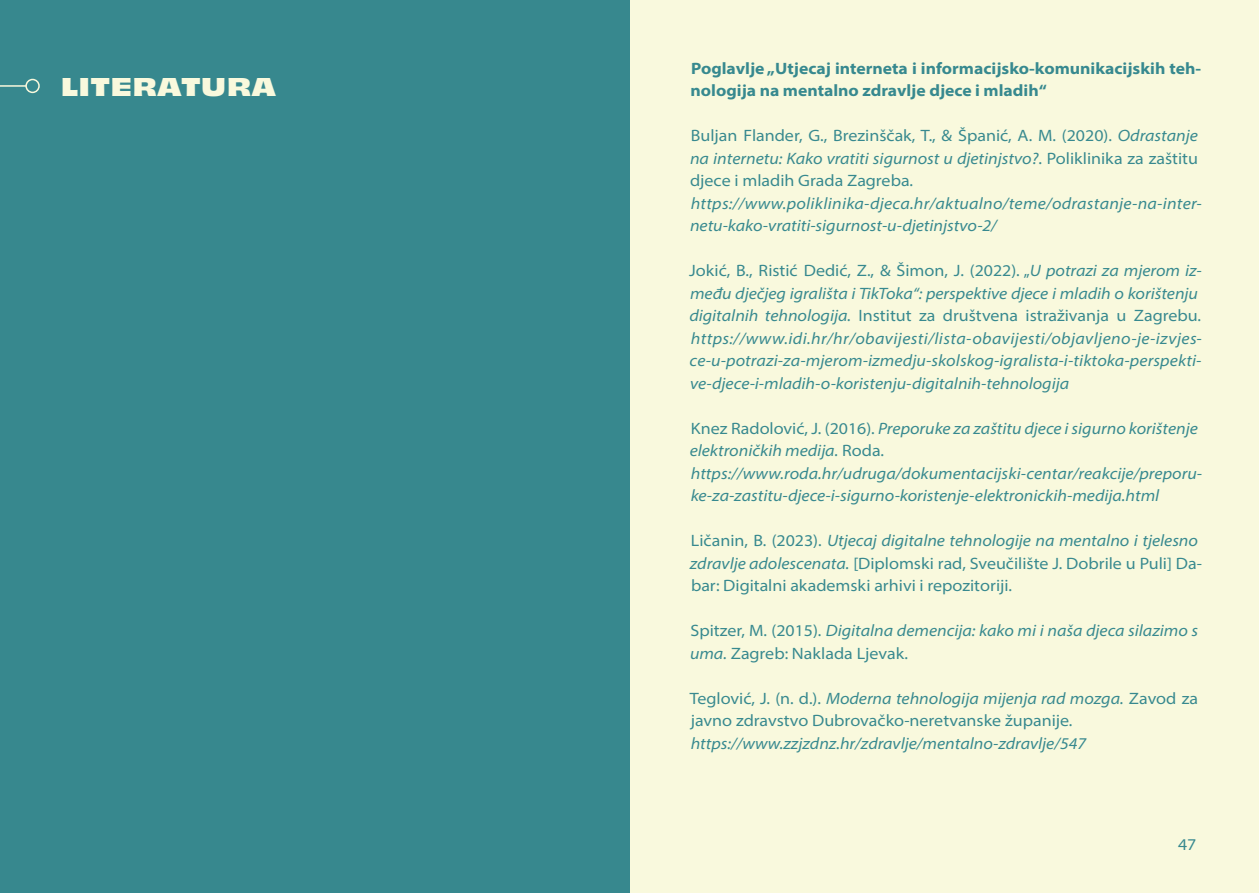
<style>
.page{position:relative;width:1259px;height:893px;background:#f9f9dd}
.page>*{position:absolute;margin:0;border:0;box-sizing:border-box;transform-origin:0 0}
.t1{font:24px "Obviously Var Comp Th";letter-spacing:.04em;color:#f9f9dd}
.t2{font:italic semi-expanded 16.5px/22.5px "Myriad Pro";color:#37898f}
.t3{font:semi-expanded 16.5px/22.5px "Myriad Pro";color:#37898f}
.t4{font:700 semi-expanded 16.5px/22.5px "Myriad Pro";color:#37898f}
.s1{font-style:italic}
.s2{font-style:normal}
</style>
<div class="page">
<div style="left:0;top:0;width:629px;height:893px;background:#37888e"></div>
<hr style="left:0;top:85px;width:29px;height:2px;background:#f9f9dd">
<div style="left:26px;top:80px;width:13px;height:12px;background:#37898f;border-radius:50%"></div>
<div style="left:25px;top:79px;width:15px;height:14px;border:2px solid #f9f9dd;border-radius:50%"></div>
<h1 class="t1" style="left:61px;top:74px;width:216px">LITERATURA</h1>
<p class="t4" style="left:690px;top:56px;width:512px">Poglavlje „Utjecaj interneta i informacijsko-komunikacijskih teh&shy;nologija na mentalno zdravlje djece i mladih“</p>
<p class="t3" style="left:690px;top:124px;width:509px;text-align:justify">Buljan Flander, G., Brezinščak, T., &amp; Španić, A. M. (2020). <span class="s1">Odrastanje na internetu: Kako vratiti sigurnost u djetinjstvo?</span>. Poliklinika za zaštitu djece i mladih Grada Zagreba.</p>
<p class="t2" style="left:690px;top:191px;width:513px">https://www.poliklinika-djeca.hr/aktualno/teme/odrastanje-na-inter&shy;netu-kako-vratiti-sigurnost-u-djetinjstvo-2/</p>
<p class="t2" style="left:689px;top:259px;width:514px"><span class="s2">Jokić, B., Ristić Dedić, Z., &amp; Šimon, J. (2022). „</span>U potrazi za mjerom iz&shy;među dječjeg igrališta i TikToka“: perspektive djece i mladih o korištenju digitalnih tehnologija. <span class="s2">Institut za društvena istraživanja u Zagrebu. </span>https://www.idi.hr/hr/obavijesti/lista-obavijesti/objavljeno-je-izvjes&shy;ce-u-potrazi-za-mjerom-izmedju-skolskog-igralista-i-tiktoka-perspekti&shy;ve-djece-i-mladih-o-koristenju-digitalnih-tehnologija</p>
<p class="t2" style="left:689px;top:416px;width:514px"><span class="s2">Knez Radolović, J. (2016).</span> Preporuke za zaštitu djece i sigurno korištenje elektroničkih medija. <span class="s2">Roda. </span>https://www.roda.hr/udruga/dokumentacijski-centar/reakcije/preporu&shy;ke-za-zastitu-djece-i-sigurno-koristenje-elektronickih-medija.html</p>
<p class="t3" style="left:690px;top:529px;width:513px">Ličanin, B. (2023). <span class="s1">Utjecaj digitalne tehnologije na mentalno i tjelesno zdravlje adolescenata.</span> [Diplomski rad, Sveučilište J. Dobrile u Puli] Da&shy;bar: Digitalni akademski arhivi i repozitoriji.</p>
<p class="t2" style="left:690px;top:619px;width:510px"><span class="s2">Spitzer, M. (2015).</span> Digitalna demencija: kako mi i naša djeca silazimo s uma. <span class="s2">Zagreb: Naklada Ljevak.</span></p>
<p class="t3" style="left:689px;top:687px;width:510px">Teglović, J. (n. d.). <span class="s1">Moderna tehnologija mijenja rad mozga.</span> Zavod za javno zdravstvo Dubrovačko-neretvanske županije.</p>
<p class="t2" style="left:691px;top:732px;width:397px">https://www.zzjzdnz.hr/zdravlje/mentalno-zdravlje/547</p>
<p class="t3" style="left:1178px;top:833px;width:20px">47</p>
</div>
